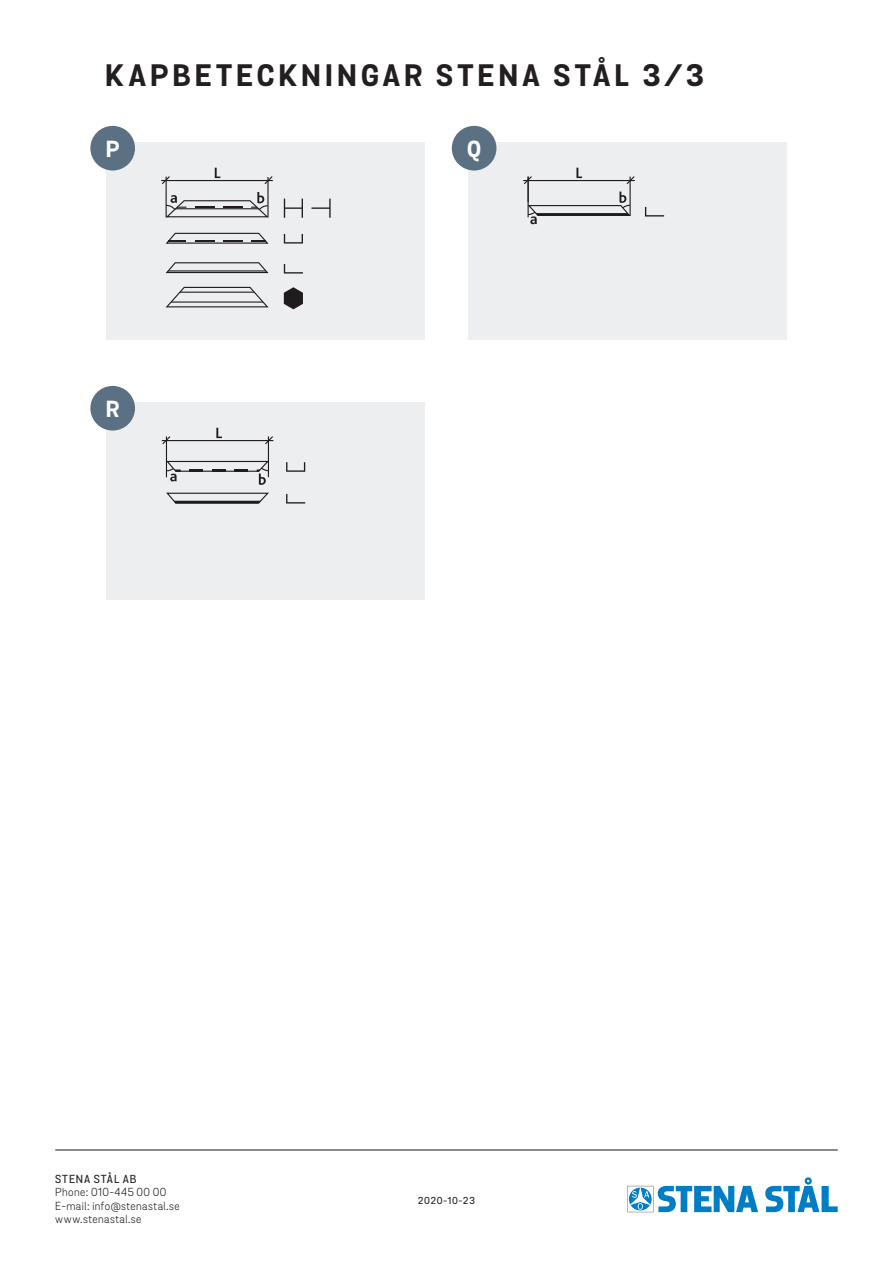
<style>
.page{position:relative;width:893px;height:1263px;background:#fff}
.page>*{position:absolute;margin:0;border:0;box-sizing:border-box;transform-origin:0 0}
.t1{font:700 30px "Stena Sans";letter-spacing:.14em;color:#231f20}
.t2{font:700 22.5px "Stena Sans";color:#fff}
.t3{font:11.25px/13.5px "Stena Sans";letter-spacing:.04em;color:#231f20}
.t4{font:500 11.25px "Stena Sans";letter-spacing:.08em;color:#231f20}
.t5{font:500 9.75px "Stena Sans";letter-spacing:.08em;color:#231f20}
</style>
<div class="page">
<hr style="left:55px;top:1149px;width:783px;height:1px;background:#231f20">
<div style="left:106px;top:142px;width:319px;height:198px;background:#eceef0"></div>
<hr style="left:161px;top:180px;width:112px;height:1px;background:#231f20">
<svg style="left:161px;top:176px;width:10px;height:9px"></svg>
<svg style="left:263px;top:176px;width:10px;height:9px"></svg>
<svg style="left:165px;top:262px;width:104px;height:12px"></svg>
<svg style="left:165px;top:286px;width:104px;height:22px"></svg>
<svg style="left:165px;top:232px;width:104px;height:12px"></svg>
<svg style="left:215px;top:168px;width:5px;height:10px"></svg>
<hr style="left:166px;top:177px;width:1px;height:40px;background:#231f20">
<hr style="left:267px;top:177px;width:2px;height:40px;background:#231f20">
<svg style="left:165px;top:192px;width:104px;height:26px"></svg>
<svg style="left:284px;top:199px;width:19px;height:19px"></svg>
<svg style="left:311px;top:199px;width:20px;height:19px"></svg>
<svg style="left:284px;top:234px;width:19px;height:10px"></svg>
<svg style="left:284px;top:264px;width:19px;height:10px"></svg>
<svg style="left:284px;top:287px;width:19px;height:22px"></svg>
<div style="left:90px;top:126px;width:45px;height:45px;background:#5b7082;border-radius:50%"></div>
<div style="left:468px;top:142px;width:319px;height:198px;background:#eceef0"></div>
<svg style="left:523px;top:168px;width:112px;height:56px"></svg>
<svg style="left:645px;top:207px;width:19px;height:9px"></svg>
<div style="left:452px;top:126px;width:44px;height:45px;background:#5b7082;border-radius:50%"></div>
<div style="left:106px;top:402px;width:319px;height:198px;background:#eceef0"></div>
<hr style="left:162px;top:440px;width:111px;height:1px;background:#231f20">
<svg style="left:161px;top:436px;width:11px;height:9px"></svg>
<svg style="left:264px;top:436px;width:10px;height:9px"></svg>
<svg style="left:166px;top:492px;width:103px;height:12px"></svg>
<svg style="left:216px;top:428px;width:6px;height:10px"></svg>
<hr style="left:166px;top:436px;width:1px;height:41px;background:#231f20">
<hr style="left:268px;top:436px;width:1px;height:41px;background:#231f20">
<svg style="left:165px;top:460px;width:104px;height:25px"></svg>
<svg style="left:286px;top:462px;width:19px;height:10px"></svg>
<svg style="left:286px;top:494px;width:19px;height:9px"></svg>
<div style="left:90px;top:386px;width:45px;height:45px;background:#5b7082;border-radius:50%"></div>
<svg style="left:627px;top:1186px;width:131px;height:26px"></svg>
<svg style="left:765px;top:1177px;width:73px;height:35px"></svg>
<h1 class="t1" style="left:105px;top:57px;width:600px">KAPBETECKNINGAR STENA STÅL 3/3</h1>
<h2 class="t2" style="left:106px;top:135px;width:15px">P</h2>
<h2 class="t2" style="left:467px;top:135px;width:15px">Q</h2>
<h2 class="t2" style="left:106px;top:395px;width:15px">R</h2>
<p class="t4" style="left:55px;top:1172px;width:83px">STENA STÅL AB</p>
<p class="t3" style="left:55px;top:1186px;width:126px">Phone: 010-445 00 00<br>E-mail: info@stenastal.se www.stenastal.se</p>
<p class="t5" style="left:418px;top:1195px;width:58px">2020-10-23</p>
</div>
